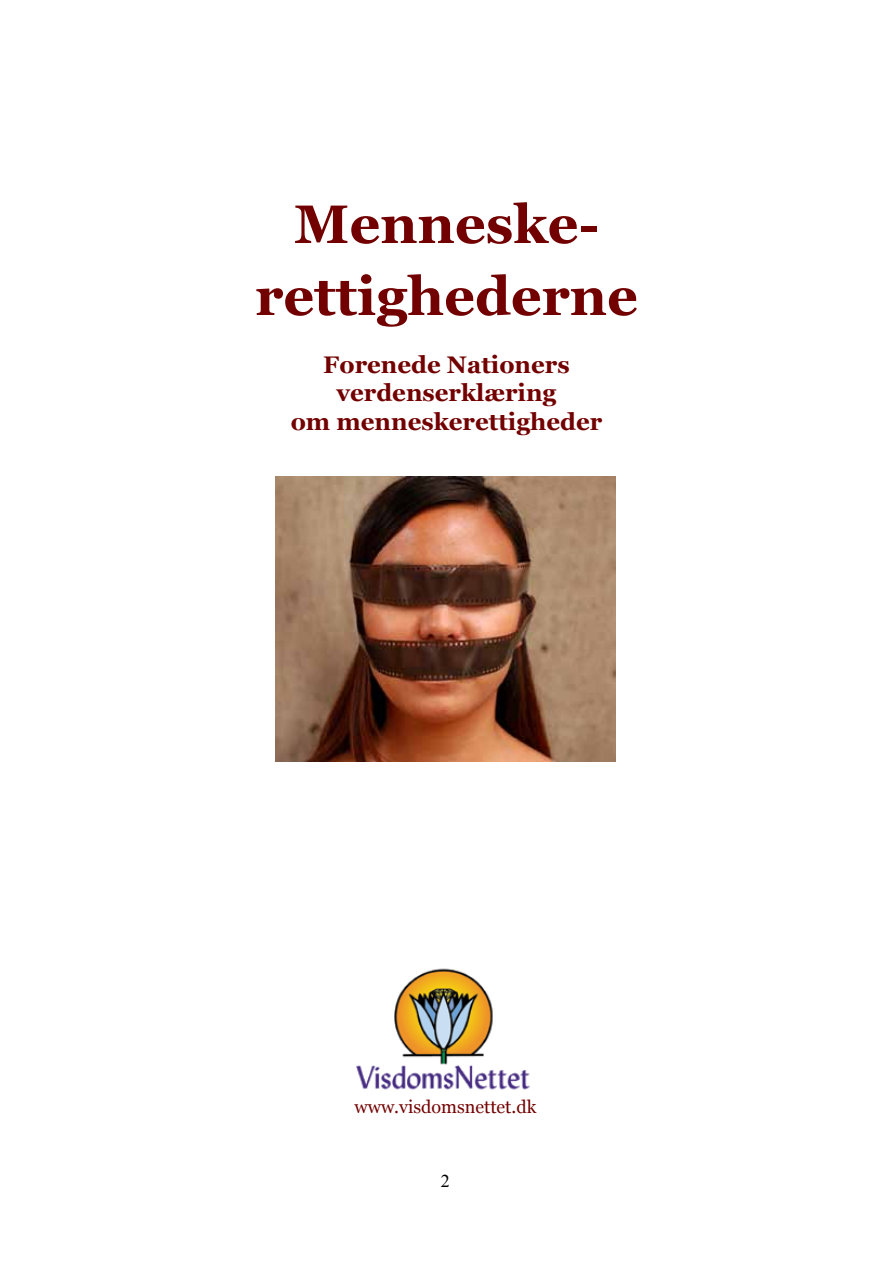
<style>
.page{position:relative;width:893px;height:1263px;background:#fff}
.page>*{position:absolute;margin:0;border:0;box-sizing:border-box;transform-origin:0 0}
.t1{font:700 54px/72px "Georgia";color:#730000;text-align:center}
.t2{font:700 24px/28.8px "Georgia";color:#730000;text-align:center}
.t3{font:18px "Georgia";color:#730000}
.t4{font:18px "Times New Roman";color:#000}
</style>
<div class="page">
<img style="left:356px;top:968px;width:174px;height:122px">
<img style="left:275px;top:476px;width:340px;height:285px">
<h1 class="t1" style="left:255px;top:188px;width:384px">Menneske&shy;rettighederne</h1>
<p class="t2" style="left:291px;top:350px;width:313px">Forenede Nationers verdenserklæring<br>om menneskerettigheder</p>
<p class="t3" style="left:354px;top:1096px;width:183px">www.visdomsnettet.dk</p>
<p class="t4" style="left:441px;top:1169px;width:10px">2</p>
</div>
